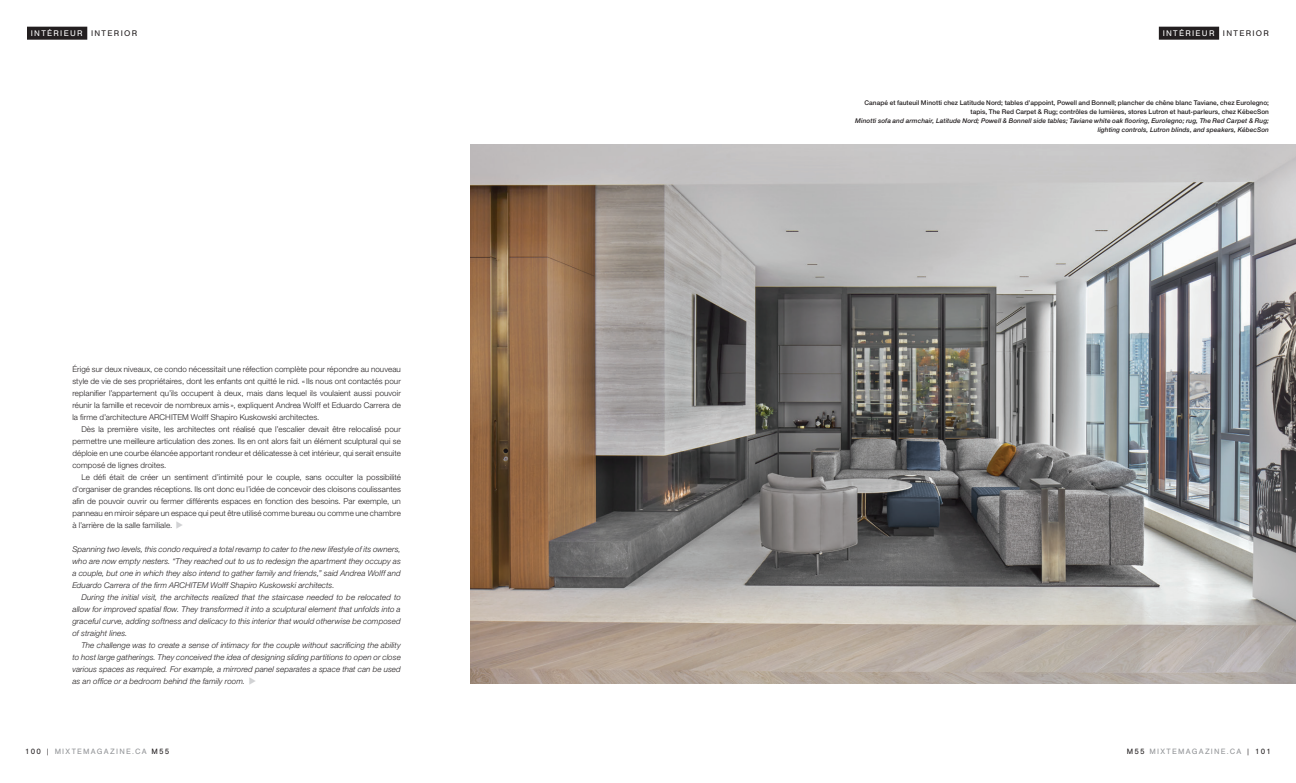
<style>
.page{position:relative;width:1296px;height:783px;background:#fff}
.page>*{position:absolute;margin:0;border:0;box-sizing:border-box;transform-origin:0 0}
.t1{font:8.5px "Nimbus San";letter-spacing:.15em;color:#fff}
.t2{font:300 8px "Helvetica Neue LT Std";letter-spacing:.01em;color:#231f20}
.t3{font:italic 300 8px "Helvetica Neue LT Std";letter-spacing:.01em;color:#231f20}
.t4{font:8px "Nimbus San";letter-spacing:.15em;color:#939598}
.t5{font:500 6.5px/9px "Helvetica Neue LT Std";letter-spacing:.005em;color:#231f20;text-align:right}
.s1{color:#231f20}
.s2{font-style:italic}
.s3{font-weight:300;color:#231f20}
</style>
<div class="page">
<img style="left:470px;top:144px;width:826px;height:540px">
<div style="left:27px;top:27px;width:60px;height:13px;background:#231f20"></div>
<div style="left:1159px;top:27px;width:60px;height:13px;background:#231f20"></div>
<p class="t1" style="left:31px;top:29px;width:108px">INTÉRIEUR <span class="s1">INTERIOR</span></p>
<p class="t1" style="left:1163px;top:29px;width:108px">INTÉRIEUR <span class="s1">INTERIOR</span></p>
<p class="t2" style="left:72px;top:364px;width:330px">Érigé sur deux niveaux, ce condo nécessitait une réfection complète pour répondre au nouveau</p>
<p class="t2" style="left:72px;top:376px;width:330px">style de vie de ses propriétaires, dont les enfants ont quitté le nid. «Ils nous ont contactés pour</p>
<p class="t2" style="left:72px;top:388px;width:330px">replanifier l’appartement qu’ils occupent à deux, mais dans lequel ils voulaient aussi pouvoir</p>
<p class="t2" style="left:72px;top:400px;width:330px">réunir la famille et recevoir de nombreux amis», expliquent Andrea Wolff et Eduardo Carrera de</p>
<p class="t2" style="left:72px;top:412px;width:249px">la firme d’architecture ARCHITEM Wolff Shapiro Kuskowski architectes.</p>
<p class="t2" style="left:81px;top:424px;width:321px">Dès la première visite, les architectes ont réalisé que l’escalier devait être relocalisé pour</p>
<p class="t2" style="left:72px;top:436px;width:330px">permettre une meilleure articulation des zones. Ils en ont alors fait un élément sculptural qui se</p>
<p class="t2" style="left:72px;top:448px;width:330px">déploie en une courbe élancée apportant rondeur et délicatesse à cet intérieur, qui serait ensuite</p>
<p class="t2" style="left:72px;top:460px;width:96px">composé de lignes droites.</p>
<p class="t2" style="left:81px;top:472px;width:321px">Le défi était de créer un sentiment d’intimité pour le couple, sans occulter la possibilité</p>
<p class="t2" style="left:72px;top:484px;width:330px">d’organiser de grandes réceptions. Ils ont donc eu l’idée de concevoir des cloisons coulissantes</p>
<p class="t2" style="left:72px;top:496px;width:330px">afin de pouvoir ouvrir ou fermer différents espaces en fonction des besoins. Par exemple, un</p>
<p class="t2" style="left:72px;top:508px;width:330px">panneau en miroir sépare un espace qui peut être utilisé comme bureau ou comme une chambre</p>
<p class="t2" style="left:72px;top:520px;width:101px">à l’arrière de la salle familiale.</p>
<p class="t3" style="left:72px;top:544px;width:330px">Spanning two levels, this condo required a total revamp to cater to the new lifestyle of its owners,</p>
<p class="t3" style="left:72px;top:556px;width:330px">who are now empty nesters. “They reached out to us to redesign the apartment they occupy as</p>
<p class="t3" style="left:72px;top:568px;width:330px">a couple, but one in which they also intend to gather family and friends,” said Andrea Wolff and</p>
<p class="t3" style="left:72px;top:580px;width:264px">Eduardo Carrera of the firm ARCHITEM Wolff Shapiro Kuskowski architects.</p>
<p class="t3" style="left:81px;top:592px;width:321px">During the initial visit, the architects realized that the staircase needed to be relocated to</p>
<p class="t3" style="left:72px;top:604px;width:330px">allow for improved spatial flow. They transformed it into a sculptural element that unfolds into a</p>
<p class="t3" style="left:72px;top:616px;width:330px">graceful curve, adding softness and delicacy to this interior that would otherwise be composed</p>
<p class="t3" style="left:72px;top:628px;width:57px">of straight lines.</p>
<p class="t3" style="left:81px;top:640px;width:321px">The challenge was to create a sense of intimacy for the couple without sacrificing the ability</p>
<p class="t3" style="left:72px;top:652px;width:330px">to host large gatherings. They conceived the idea of designing sliding partitions to open or close</p>
<p class="t3" style="left:72px;top:664px;width:330px">various spaces as required. For example, a mirrored panel separates a space that can be used</p>
<p class="t3" style="left:72px;top:676px;width:174px">as an office or a bedroom behind the family room.</p>
<p class="t5" style="left:855px;top:98px;width:415px">Canapé et fauteuil Minotti chez Latitude Nord; tables d’appoint, Powell and Bonnell; plancher de chêne blanc Taviane, chez Eurolegno; tapis, The Red Carpet &amp; Rug; contrôles de lumières, stores Lutron et haut-parleurs, chez KébecSon<br><span class="s2">Minotti sofa and armchair, Latitude Nord; Powell &amp; Bonnell side tables; Taviane white oak flooring, Eurolegno; rug, The Red Carpet &amp; Rug; lighting controls, Lutron blinds, and speakers, KébecSon</span></p>
<p class="t4" style="left:25px;top:747px;width:145px"><span class="s1">100</span> <span class="s3">|</span> MIXTEMAGAZINE.CA <span class="s1">M55</span></p>
<p class="t4" style="left:1127px;top:747px;width:145px"><span class="s1">M55</span> MIXTEMAGAZINE.CA <span class="s3">|</span> <span class="s1">101</span></p>
</div>
